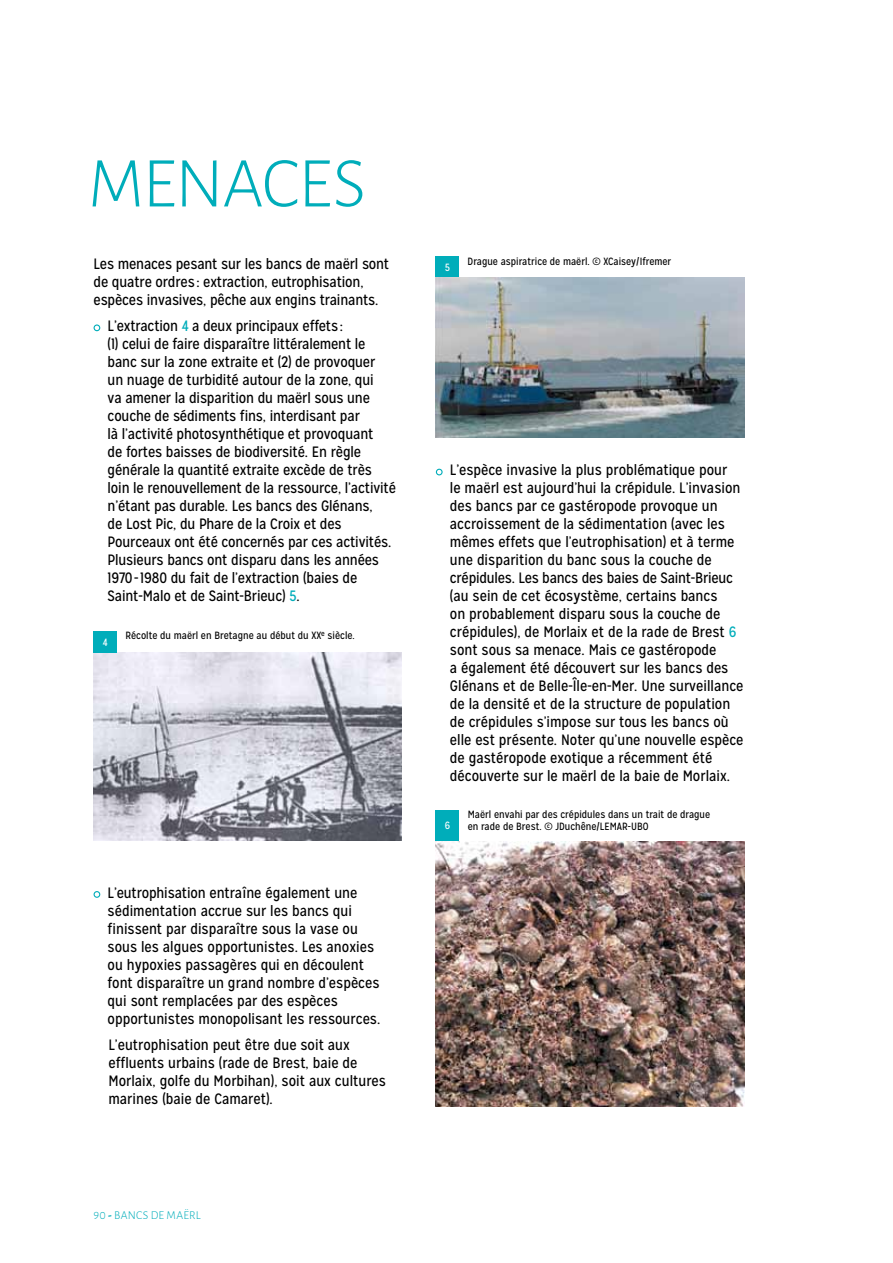
<style>
.page{position:relative;width:893px;height:1263px;background:#fff}
.page>*{position:absolute;margin:0;border:0;box-sizing:border-box;transform-origin:0 0}
.t1{font:300 72px "Alegreya Sans SC";letter-spacing:-.02em;color:#00adba}
.t2{font:15px/18px "Mission Gothic";color:#000}
.t3{font:300 12px "Alegreya Sans SC";letter-spacing:.015em;color:#00adba}
.t4{font:10.5px/12px "Mission Gothic";color:#000}
.t5{font:10.5px "Mission Gothic";color:#fff}
.s1{color:#00adba}
.s2{font-weight:700}
</style>
<div class="page">
<div style="left:94px;top:324px;width:6px;height:7px;border:1px solid #00adba;border-radius:50%"></div>
<div style="left:94px;top:891px;width:6px;height:7px;border:1px solid #00adba;border-radius:50%"></div>
<div style="left:436px;top:469px;width:7px;height:6px;border:1px solid #00adba;border-radius:50%"></div>
<img style="left:94px;top:653px;width:308px;height:188px">
<div style="left:94px;top:631px;width:23px;height:22px;background:#00adba"></div>
<div style="left:436px;top:257px;width:23px;height:21px;background:#00adba"></div>
<img style="left:436px;top:278px;width:308px;height:160px">
<div style="left:436px;top:810px;width:23px;height:30px;background:#00adba"></div>
<img style="left:436px;top:841px;width:308px;height:265px">
<h1 class="t1" style="left:88px;top:137px;width:280px">MENACES</h1>
<p class="t2" style="left:94px;top:255px;width:297px">Les menaces pesant sur les bancs de maërl sont de quatre ordres: extraction, eutrophisation, espèces invasives, pêche aux engins trainants.</p>
<p class="t2" style="left:108px;top:317px;width:290px">L’extraction <span class="s1">4</span> a deux principaux effets:<br>(1) celui de faire disparaître littéralement le banc sur la zone extraite et (2) de provoquer<br>un nuage de turbidité autour de la zone, qui<br>va amener la disparition du maërl sous une couche de sédiments fins, interdisant par<br>là l’activité photosynthétique et provoquant<br>de fortes baisses de biodiversité. En règle générale la quantité extraite excède de très loin le renouvellement de la ressource, l’activité n’étant pas durable. Les bancs des Glénans,<br>de Lost Pic, du Phare de la Croix et des Pourceaux ont été concernés par ces activités.<br>Plusieurs bancs ont disparu dans les années 1970-1980 du fait de l’extraction (baies de Saint-Malo et de Saint-Brieuc) <span class="s1">5</span>.</p>
<p class="t5" style="left:103px;top:636px;width:7px">4</p>
<p class="t4" style="left:125px;top:630px;width:231px">Récolte du maërl en Bretagne au début du XX<sup>e</sup> siècle.</p>
<p class="t2" style="left:108px;top:884px;width:274px">L’eutrophisation entraîne également une sédimentation accrue sur les bancs qui finissent par disparaître sous la vase ou sous les algues opportunistes. Les anoxies ou hypoxies passagères qui en découlent font disparaître un grand nombre d’espèces qui sont remplacées par des espèces opportunistes monopolisant les ressources.</p>
<p class="t2" style="left:108px;top:1036px;width:279px">L’eutrophisation peut être due soit aux effluents urbains (rade de Brest, baie de Morlaix, golfe du Morbihan), soit aux cultures marines (baie de Camaret).</p>
<p class="t3" style="left:94px;top:1207px;width:108px">90 <span class="s2">-</span> BANCS DE MAËRL</p>
<p class="t5" style="left:445px;top:261px;width:7px">5</p>
<p class="t4" style="left:468px;top:255px;width:205px">Drague aspiratrice de maërl. © XCaisey/Ifremer</p>
<p class="t2" style="left:450px;top:461px;width:295px">L’espèce invasive la plus problématique pour<br>le maërl est aujourd’hui la crépidule. L’invasion des bancs par ce gastéropode provoque un accroissement de la sédimentation (avec les mêmes effets que l’eutrophisation) et à terme une disparition du banc sous la couche de crépidules. Les bancs des baies de Saint-Brieuc (au sein de cet écosystème, certains bancs<br>on probablement disparu sous la couche de crépidules), de Morlaix et de la rade de Brest <span class="s1">6 </span>sont sous sa menace. Mais ce gastéropode<br>a également été découvert sur les bancs des Glénans et de Belle-Île-en-Mer. Une surveillance de la densité et de la structure de population de crépidules s’impose sur tous les bancs où elle est présente. Noter qu’une nouvelle espèce de gastéropode exotique a récemment été découverte sur le maërl de la baie de Morlaix.</p>
<p class="t5" style="left:445px;top:819px;width:7px">6</p>
<p class="t4" style="left:468px;top:808px;width:244px">Maërl envahi par des crépidules dans un trait de drague en rade de Brest. © JDuchêne/LEMAR-UBO</p>
</div>
